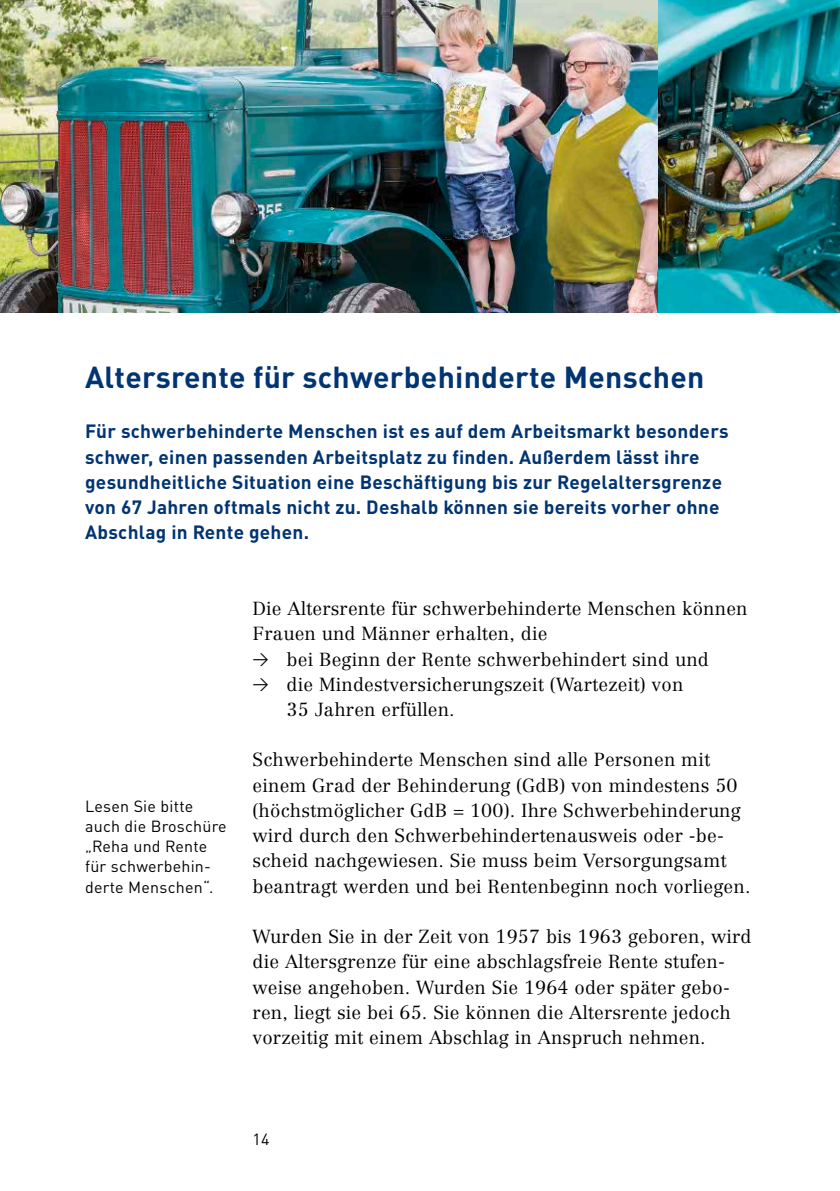
<style>
.page{position:relative;width:840px;height:1191px;background:#fff}
.page>*{position:absolute;margin:0;border:0;box-sizing:border-box;transform-origin:0 0}
.t1{font:700 30px "DIN Pro";letter-spacing:.01em;color:#003472}
.t2{font:700 19px/25.2px "DIN Pro";letter-spacing:.015em;color:#003472}
.t3{font:300 18.6px/25.2px "Centennial LT Pro";letter-spacing:.01em;color:#000}
.t4{font:16px/20.2px "DIN Pro";letter-spacing:.015em;color:#000}
.s1{font-family:"DIN Pro";font-weight:400;font-size:16px}
</style>
<div class="page">
<img style="left:0;top:0;width:839px;height:312px">
<h2 class="t1" style="left:85px;top:352px;width:620px">Altersrente für schwerbehinderte Menschen</h2>
<p class="t2" style="left:85px;top:417px;width:644px">Für schwerbehinderte Menschen ist es auf dem Arbeitsmarkt besonders schwer, einen passenden Arbeitsplatz zu finden. Außerdem lässt ihre gesundheitliche Situation eine Beschäftigung bis zur Regelaltersgrenze von 67 Jahren oftmals nicht zu. Deshalb können sie bereits vorher ohne Abschlag in Rente gehen.</p>
<p class="t4" style="left:85px;top:794px;width:143px">Lesen Sie bitte auch die Broschüre „Reha und Rente für schwerbehin&shy;derte Menschen“.</p>
<p class="t3" style="left:252px;top:596px;width:496px">Die Altersrente für schwerbehinderte Menschen können<br>Frauen und Männer erhalten, die</p>
<p class="t3" style="left:252px;top:646px;width:457px"><span class="s1">→</span> bei Beginn der Rente schwerbehindert sind und</p>
<p class="t3" style="left:286px;top:671px;width:398px;text-indent:-34px"><span class="s1">→</span> die Mindestversicherungszeit (Wartezeit) von<br>35 Jahren erfüllen.</p>
<p class="t3" style="left:252px;top:747px;width:499px">Schwerbehinderte Menschen sind alle Personen mit einem Grad der Behinderung (GdB) von mindestens 50 (höchstmöglicher GdB = 100). Ihre Schwerbehinderung wird durch den Schwerbehindertenausweis oder -be&shy;scheid nachgewiesen. Sie muss beim Versorgungsamt beantragt werden und bei Rentenbeginn noch vorliegen.</p>
<p class="t3" style="left:252px;top:924px;width:500px">Wurden Sie in der Zeit von 1957 bis 1963 geboren, wird die Altersgrenze für eine abschlagsfreie Rente stufen&shy;weise angehoben. Wurden Sie 1964 oder später gebo&shy;ren, liegt sie bei 65. Sie können die Altersrente jedoch vorzeitig mit einem Abschlag in Anspruch nehmen.</p>
<p class="t4" style="left:252px;top:1127px;width:18px">14</p>
</div>
